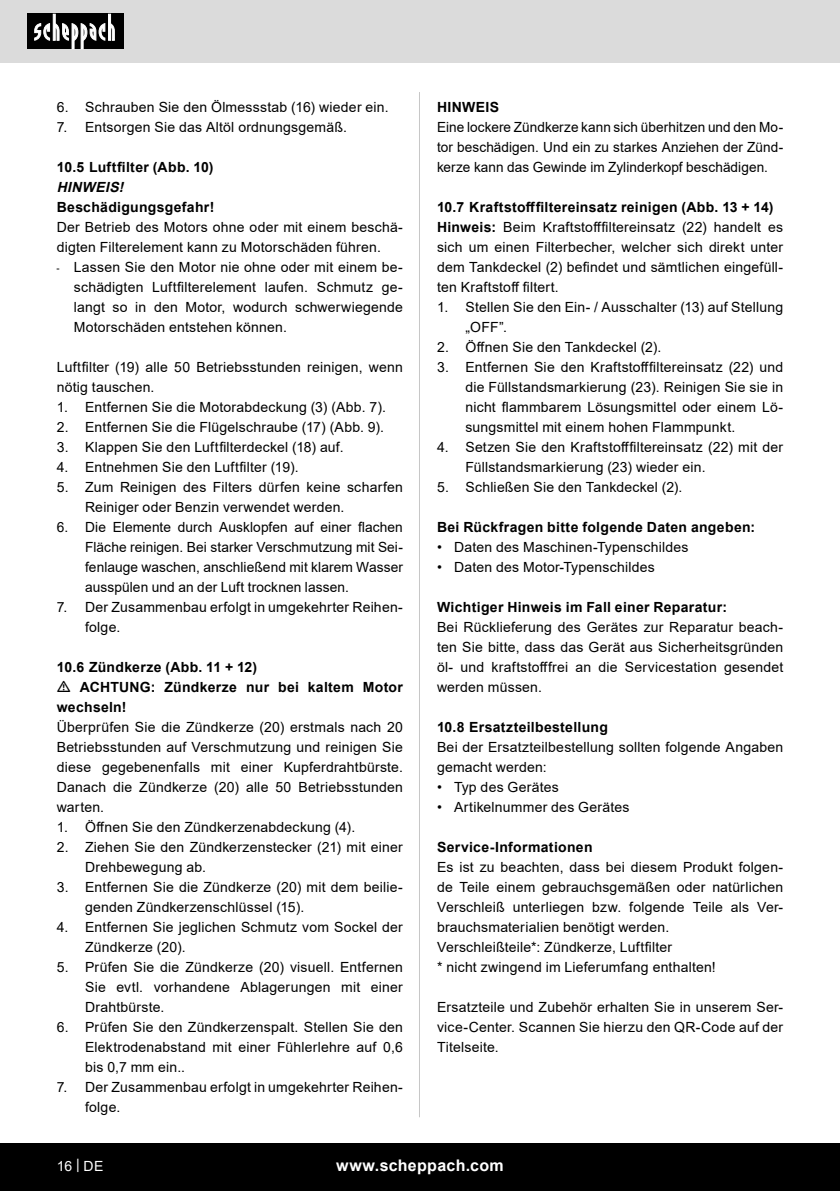
<style>
.page{position:relative;width:840px;height:1191px;background:#fff}
.page>*{position:absolute;margin:0;border:0;box-sizing:border-box;transform-origin:0 0}
.t1{font:700 16px "Arial";letter-spacing:.02em;color:#fff}
.t2{font:14px/20px "Arial";letter-spacing:.015em;color:#000;text-align:justify}
.t3{font:700 14px/20px "Arial";letter-spacing:.02em;color:#000}
.t4{font:italic 700 14px "Arial";color:#000}
.t5{font:14px "Arial";color:#fff}
.s1{font-family:"Futura Boo"}
.s2{font-weight:700}
</style>
<div class="page">
<div style="left:0;top:0;width:839px;height:63px;background:#dbdbdb"></div>
<div style="left:0;top:1143px;width:839px;height:48px;background:#000"></div>
<div style="left:27px;top:14px;width:96px;height:35px;background:#000"></div>
<svg style="left:34px;top:14px;width:81px;height:35px"></svg>
<hr style="left:419px;top:92px;width:1px;height:1025px;background:#c7c7c7">
<p class="t2" style="left:57px;top:97px;width:333px">6. Schrauben Sie den Ölmessstab (16) wieder ein.</p>
<p class="t2" style="left:57px;top:117px;width:291px">7. Entsorgen Sie das Altöl ordnungsgemäß.</p>
<p class="t3" style="left:57px;top:157px;width:158px">10.5 Luftfilter (Abb. 10)</p>
<p class="t4" style="left:57px;top:177px;width:72px">HINWEIS!</p>
<p class="t3" style="left:57px;top:197px;width:159px">Beschädigungsgefahr!</p>
<p class="t2" style="left:57px;top:217px;width:347px">Der Betrieb des Motors ohne oder mit einem beschä&shy;digten Filterelement kann zu Motorschäden führen.</p>
<p class="t2" style="left:74px;top:257px;width:330px;text-indent:-17px"><span class="s1">-</span> Lassen Sie den Motor nie ohne oder mit einem be&shy;schädigten Luftfilterelement laufen. Schmutz ge&shy;langt so in den Motor, wodurch schwerwiegende Motorschäden entstehen können.</p>
<p class="t2" style="left:57px;top:357px;width:347px">Luftfilter (19) alle 50 Betriebsstunden reinigen, wenn nötig tauschen.</p>
<p class="t2" style="left:57px;top:397px;width:330px">1. Entfernen Sie die Motorabdeckung (3) (Abb. 7).</p>
<p class="t2" style="left:57px;top:417px;width:329px">2. Entfernen Sie die Flügelschraube (17) (Abb. 9).</p>
<p class="t2" style="left:57px;top:437px;width:288px">3. Klappen Sie den Luftfilterdeckel (18) auf.</p>
<p class="t2" style="left:57px;top:457px;width:243px">4. Entnehmen Sie den Luftfilter (19).</p>
<p class="t2" style="left:85px;top:477px;width:319px;text-indent:-28px">5. Zum Reinigen des Filters dürfen keine scharfen<br>Reiniger oder Benzin verwendet werden.</p>
<p class="t2" style="left:85px;top:517px;width:319px;text-indent:-28px">6. Die Elemente durch Ausklopfen auf einer flachen Fläche reinigen. Bei starker Verschmutzung mit Sei&shy;fenlauge waschen, anschließend mit klarem Wasser ausspülen und an der Luft trocknen lassen.</p>
<p class="t2" style="left:85px;top:597px;width:319px;text-indent:-28px">7. Der Zusammenbau erfolgt in umgekehrter Reihen&shy;folge.</p>
<p class="t3" style="left:57px;top:657px;width:202px">10.6 Zündkerze (Abb. 11 + 12)</p>
<p class="t3" style="left:57px;top:677px;width:347px;text-indent:23px">ACHTUNG: Zündkerze nur bei kaltem Motor wechseln!</p>
<p class="t2" style="left:57px;top:717px;width:347px">Überprüfen Sie die Zündkerze (20) erstmals nach 20<br>Betriebsstunden auf Verschmutzung und reinigen Sie diese gegebenenfalls mit einer Kupferdrahtbürste.<br>Danach die Zündkerze (20) alle 50 Betriebsstunden warten.</p>
<p class="t2" style="left:57px;top:817px;width:300px">1. Öffnen Sie den Zündkerzenabdeckung (4).</p>
<p class="t2" style="left:85px;top:837px;width:319px;text-indent:-28px">2. Ziehen Sie den Zündkerzenstecker (21) mit einer<br>Drehbewegung ab.</p>
<p class="t2" style="left:85px;top:877px;width:319px;text-indent:-28px">3. Entfernen Sie die Zündkerze (20) mit dem beilie&shy;genden Zündkerzenschlüssel (15).</p>
<p class="t2" style="left:85px;top:917px;width:319px;text-indent:-28px">4. Entfernen Sie jeglichen Schmutz vom Sockel der<br>Zündkerze (20).</p>
<p class="t2" style="left:85px;top:957px;width:319px;text-indent:-28px">5. Prüfen Sie die Zündkerze (20) visuell. Entfernen Sie evtl. vorhandene Ablagerungen mit einer Drahtbürste.</p>
<p class="t2" style="left:85px;top:1017px;width:319px;text-indent:-28px">6. Prüfen Sie den Zündkerzenspalt. Stellen Sie den Elektrodenabstand mit einer Fühlerlehre auf 0,6 bis 0,7 mm ein..</p>
<p class="t2" style="left:85px;top:1077px;width:319px;text-indent:-28px">7. Der Zusammenbau erfolgt in umgekehrter Reihen&shy;folge.</p>
<p class="t3" style="left:437px;top:97px;width:64px">HINWEIS</p>
<p class="t2" style="left:437px;top:117px;width:347px">Eine lockere Zündkerze kann sich überhitzen und den Mo&shy;tor beschädigen. Und ein zu starkes Anziehen der Zünd&shy;kerze kann das Gewinde im Zylinderkopf beschädigen.</p>
<p class="t3" style="left:437px;top:197px;width:338px">10.7 Kraftstofffiltereinsatz reinigen (Abb. 13 + 14)</p>
<p class="t2" style="left:437px;top:217px;width:347px"><span class="s2">Hinweis:</span> Beim Kraftstofffiltereinsatz (22) handelt es sich um einen Filterbecher, welcher sich direkt unter dem Tankdeckel (2) befindet und sämtlichen eingefüll&shy;ten Kraftstoff filtert.</p>
<p class="t2" style="left:465px;top:297px;width:319px;text-indent:-28px">1. Stellen Sie den Ein- / Ausschalter (13) auf Stellung „OFF”.</p>
<p class="t2" style="left:437px;top:337px;width:226px">2. Öffnen Sie den Tankdeckel (2).</p>
<p class="t2" style="left:465px;top:357px;width:319px;text-indent:-28px">3. Entfernen Sie den Kraftstofffiltereinsatz (22) und die Füllstandsmarkierung (23). Reinigen Sie sie in nicht flammbarem Lösungsmittel oder einem Lö&shy;sungsmittel mit einem hohen Flammpunkt.</p>
<p class="t2" style="left:465px;top:437px;width:319px;text-indent:-28px">4. Setzen Sie den Kraftstofffiltereinsatz (22) mit der<br>Füllstandsmarkierung (23) wieder ein.</p>
<p class="t2" style="left:437px;top:477px;width:247px">5. Schließen Sie den Tankdeckel (2).</p>
<p class="t3" style="left:437px;top:517px;width:319px">Bei Rückfragen bitte folgende Daten angeben:</p>
<p class="t2" style="left:437px;top:537px;width:253px">• Daten des Maschinen-Typenschildes</p>
<p class="t2" style="left:437px;top:557px;width:219px">• Daten des Motor-Typenschildes</p>
<p class="t3" style="left:437px;top:597px;width:291px">Wichtiger Hinweis im Fall einer Reparatur:</p>
<p class="t2" style="left:437px;top:617px;width:347px">Bei Rücklieferung des Gerätes zur Reparatur beach&shy;ten Sie bitte, dass das Gerät aus Sicherheitsgründen öl- und kraftstofffrei an die Servicestation gesendet werden müssen.</p>
<p class="t3" style="left:437px;top:717px;width:172px">10.8 Ersatzteilbestellung</p>
<p class="t2" style="left:437px;top:737px;width:347px">Bei der Ersatzteilbestellung sollten folgende Angaben gemacht werden:</p>
<p class="t2" style="left:437px;top:777px;width:123px">• Typ des Gerätes</p>
<p class="t2" style="left:437px;top:797px;width:194px">• Artikelnummer des Gerätes</p>
<p class="t3" style="left:437px;top:837px;width:157px">Service-Informationen</p>
<p class="t2" style="left:437px;top:857px;width:347px">Es ist zu beachten, dass bei diesem Produkt folgen&shy;de Teile einem gebrauchsgemäßen oder natürlichen Verschleiß unterliegen bzw. folgende Teile als Ver&shy;brauchsmaterialien benötigt werden.</p>
<p class="t2" style="left:437px;top:937px;width:236px">Verschleißteile*: Zündkerze, Luftfilter</p>
<p class="t2" style="left:437px;top:957px;width:280px">* nicht zwingend im Lieferumfang enthalten!</p>
<p class="t2" style="left:437px;top:997px;width:347px">Ersatzteile und Zubehör erhalten Sie in unserem Ser&shy;vice-Center. Scannen Sie hierzu den QR-Code auf der Titelseite.</p>
<p class="t5" style="left:57px;top:1156px;width:48px">16 | DE</p>
<p class="t1" style="left:336px;top:1154px;width:169px">www.scheppach.com</p>
</div>
